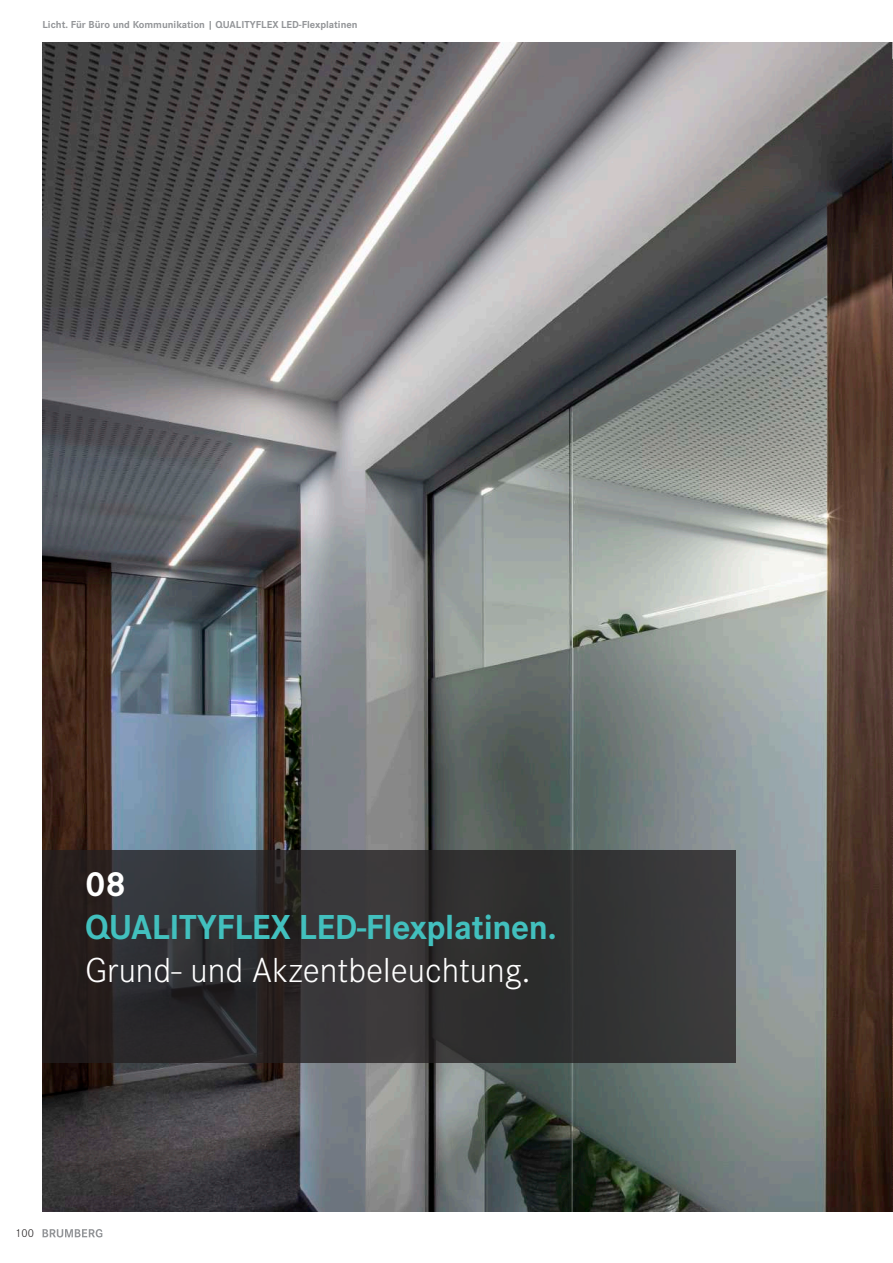
<style>
.page{position:relative;width:893px;height:1263px;background:#fff}
.page>*{position:absolute;margin:0;border:0;box-sizing:border-box;transform-origin:0 0}
.t1{font:700 36px "Corporate S";letter-spacing:-.01em;color:#42c0be}
.t2{font:300 36px "Corporate S";color:#fff}
.t3{font:700 36px "Corporate S";color:#fff}
.t4{font:300 12px "Corporate S";color:#231f20}
.t5{font:700 10.5px "Corporate S";color:#939598}
</style>
<div class="page">
<svg style="left:43px;top:1229px;width:59px;height:8px"></svg>
<img style="left:43px;top:43px;width:850px;height:1169px">
<svg style="left:43px;top:850px;width:693px;height:213px;background:#302f30"></svg>
<p class="t5" style="left:43px;top:17px;width:317px">Licht. Für Büro und Kommunikation | QUALITYFLEX LED-Flexplatinen</p>
<h1 class="t3" style="left:85px;top:855px;width:43px">08</h1>
<h1 class="t1" style="left:85px;top:899px;width:473px">QUALITYFLEX LED-Flexplatinen.</h1>
<h1 class="t2" style="left:85px;top:945px;width:447px">Grund- und Akzentbeleuchtung.</h1>
<p class="t4" style="left:16px;top:1224px;width:20px">100</p>
</div>
